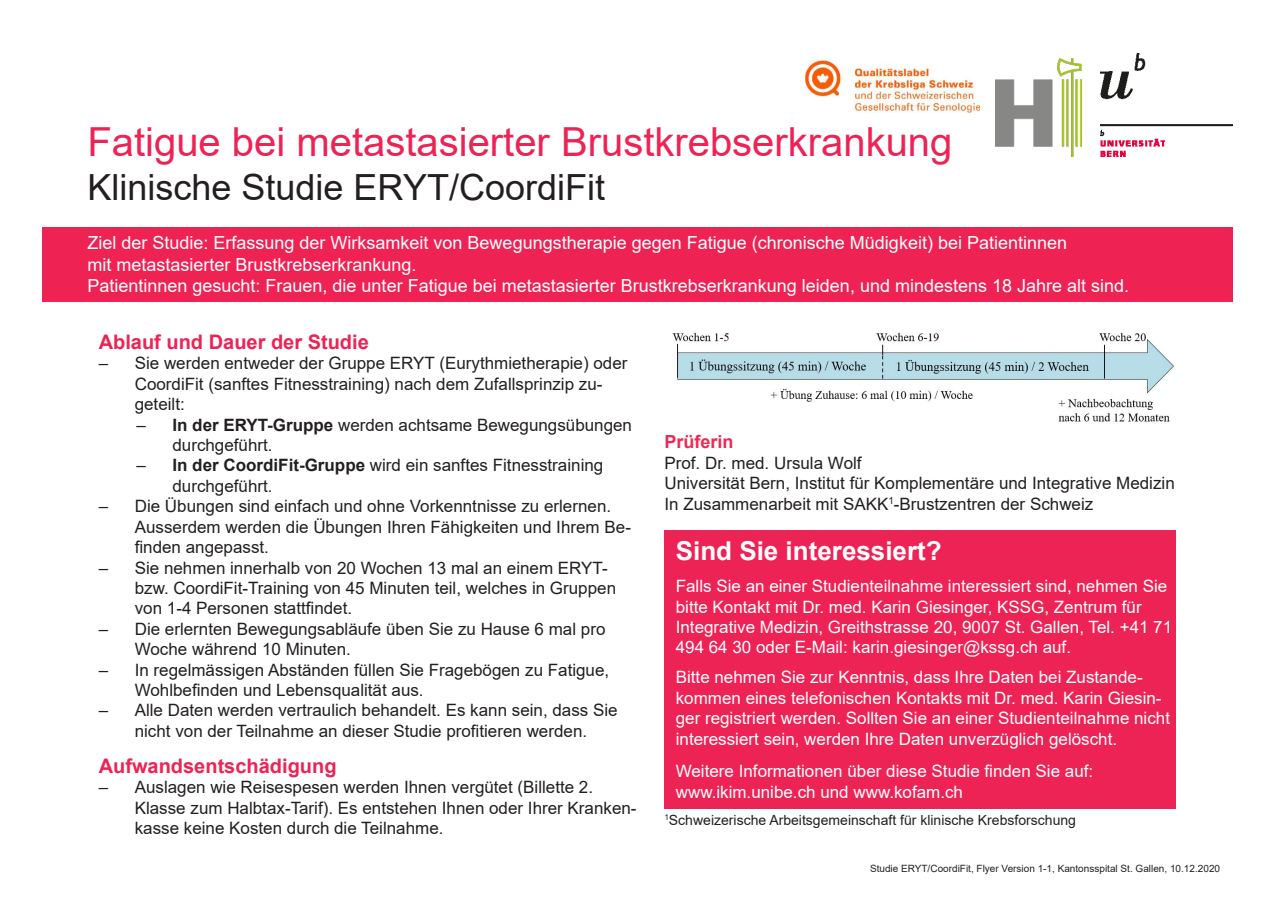
<style>
.page{position:relative;width:1275px;height:924px;background:#fff}
.page>*{position:absolute;margin:0;border:0;box-sizing:border-box;transform-origin:0 0}
.t1{font:40px "Arial";color:#ee2355}
.t2{font:36px "Arial";color:#231f20}
.t3{font:700 26px "Arial";color:#fff}
.Absatzformat_1{font:700 20px "Arial";color:#ee2355}
.t4{font:18px "Arial";color:#fff}
.t5{font:700 18px "Arial";color:#ed2957}
.t6{font:17px/20.4px "Arial";color:#231f20}
.t7{font:17px/20.4px "Arial";color:#fff}
.t8{font:14px "Arial";color:#231f20}
.t9{font:10px "Arial";color:#231f20}
.s1{font-weight:700}
</style>
<div class="page">
<img style="left:1100px;top:53px;width:133px;height:104px">
<img style="left:805px;top:60px;width:175px;height:53px">
<img style="left:996px;top:59px;width:85px;height:98px">
<div style="left:42px;top:227px;width:1191px;height:74px;background:#ee2354"></div>
<div style="left:664px;top:530px;width:512px;height:277px;background:#ee2355"></div>
<img style="left:672px;top:332px;width:502px;height:90px">
<p class="t1" style="left:87px;top:115px;width:866px">Fatigue bei metastasierter Brustkrebserkrankung</p>
<p class="t2" style="left:87px;top:162px;width:519px">Klinische Studie ERYT/CoordiFit</p>
<p class="t4" style="left:87px;top:230px;width:981px">Ziel der Studie: Erfassung der Wirksamkeit von Bewegungstherapie gegen Fatigue (chronische Müdigkeit) bei Patientinnen</p>
<p class="t4" style="left:87px;top:252px;width:331px">mit metastasierter Brustkrebserkrankung.</p>
<p class="t4" style="left:87px;top:273px;width:1043px">Patientinnen gesucht: Frauen, die unter Fatigue bei metastasierter Brustkrebserkrankung leiden, und mindestens 18 Jahre alt sind.</p>
<p class="Absatzformat_1" style="left:99px;top:327px;width:272px">Ablauf und Dauer der Studie</p>
<p class="t6" style="left:135px;top:353px;width:494px;text-indent:-36px">– Sie werden entweder der Gruppe ERYT (Eurythmietherapie) oder<br>CoordiFit (sanftes Fitnesstraining) nach dem Zufallsprinzip zu&shy;geteilt:</p>
<p class="t6" style="left:172px;top:414px;width:461px;text-indent:-36px">– <span class="s1">In der ERYT-Gruppe</span> werden achtsame Bewegungsübungen durchgeführt.</p>
<p class="t6" style="left:172px;top:455px;width:432px;text-indent:-36px">– <span class="s1">In der CoordiFit-Gruppe</span> wird ein sanftes Fitnesstraining durchgeführt.</p>
<p class="t6" style="left:135px;top:495px;width:498px;text-indent:-36px">– Die Übungen sind einfach und ohne Vorkenntnisse zu erlernen.<br>Ausserdem werden die Übungen Ihren Fähigkeiten und Ihrem Be&shy;finden angepasst.</p>
<p class="t6" style="left:135px;top:557px;width:483px;text-indent:-36px">– Sie nehmen innerhalb von 20 Wochen 13 mal an einem ERYT&shy;bzw. CoordiFit-Training von 45 Minuten teil, welches in Gruppen von 1-4 Personen stattfindet.</p>
<p class="t6" style="left:135px;top:618px;width:472px;text-indent:-36px">– Die erlernten Bewegungsabläufe üben Sie zu Hause 6 mal pro<br>Woche während 10 Minuten.</p>
<p class="t6" style="left:135px;top:659px;width:476px;text-indent:-36px">– In regelmässigen Abständen füllen Sie Fragebögen zu Fatigue,<br>Wohlbefinden und Lebensqualität aus.</p>
<p class="t6" style="left:99px;top:699px;width:520px;text-align:center">– Alle Daten werden vertraulich behandelt. Es kann sein, dass Sie nicht von der Teilnahme an dieser Studie profitieren werden.</p>
<p class="Absatzformat_1" style="left:99px;top:751px;width:239px">Aufwandsentschädigung</p>
<p class="t6" style="left:135px;top:776px;width:503px;text-indent:-36px">– Auslagen wie Reisespesen werden Ihnen vergütet (Billette 2.<br>Klasse zum Halbtax-Tarif). Es entstehen Ihnen oder Ihrer Kranken&shy;kasse keine Kosten durch die Teilnahme.</p>
<p class="t5" style="left:664px;top:429px;width:71px">Prüferin</p>
<p class="t6" style="left:664px;top:452px;width:199px">Prof. Dr. med. Ursula Wolf</p>
<p class="t6" style="left:664px;top:472px;width:512px">Universität Bern, Institut für Komplementäre und Integrative Medizin</p>
<p class="t6" style="left:664px;top:493px;width:430px">In Zusammenarbeit mit SAKK<sup>1</sup>-Brustzentren der Schweiz</p>
<p class="t3" style="left:676px;top:532px;width:267px">Sind Sie interessiert?</p>
<p class="t7" style="left:676px;top:575px;width:498px">Falls Sie an einer Studienteilnahme interessiert sind, nehmen Sie bitte Kontakt mit Dr. med. Karin Giesinger, KSSG, Zentrum für Integrative Medizin, Greithstrasse 20, 9007 St. Gallen, Tel. +41 71<br>494 64 30 oder E-Mail: karin.giesinger@kssg.ch auf.</p>
<p class="t7" style="left:676px;top:666px;width:496px">Bitte nehmen Sie zur Kenntnis, dass Ihre Daten bei Zustande&shy;kommen eines telefonischen Kontakts mit Dr. med. Karin Giesin&shy;ger registriert werden. Sollten Sie an einer Studienteilnahme nicht interessiert sein, werden Ihre Daten unverzüglich gelöscht.</p>
<p class="t7" style="left:676px;top:760px;width:419px">Weitere Informationen über diese Studie finden Sie auf:</p>
<p class="t7" style="left:676px;top:780px;width:289px">www.ikim.unibe.ch und www.kofam.ch</p>
<p class="t8" style="left:664px;top:809px;width:413px"><sup>1</sup>Schweizerische Arbeitsgemeinschaft für klinische Krebsforschung</p>
<p class="t9" style="left:870px;top:861px;width:351px">Studie ERYT/CoordiFit, Flyer Version 1-1, Kantonsspital St. Gallen, 10.12.2020</p>
</div>
